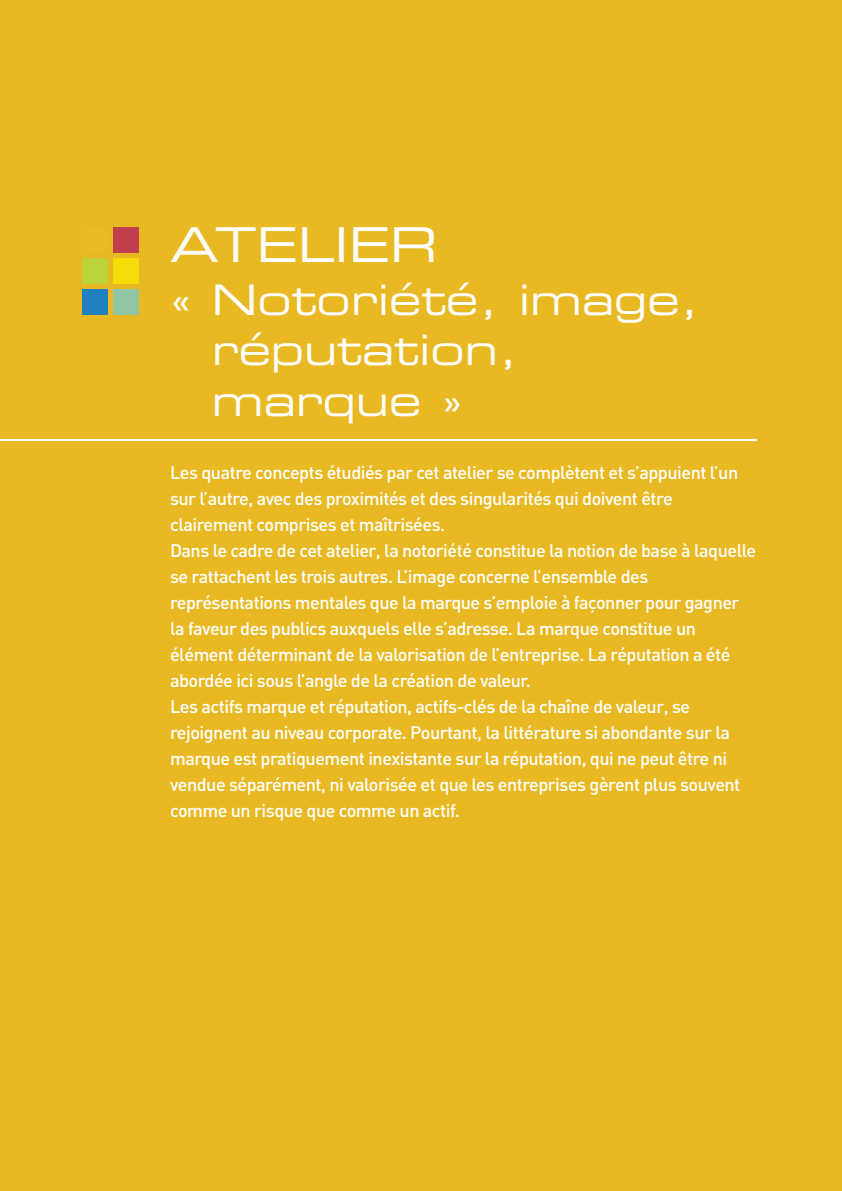
<style>
.page{position:relative;width:842px;height:1191px;background:#e9b924}
.page>*{position:absolute;margin:0;border:0;box-sizing:border-box;transform-origin:0 0}
.t1{font:48px "Eurostile Extended Two";color:#fff}
.t2{font:42px/50.4px "Eurostile Extended Two";color:#fff}
.t3{font:500 18px/26px "DIN";letter-spacing:-.03em;color:#fff}
</style>
<div class="page">
<div style="left:82px;top:289px;width:26px;height:26px;background:#2181bf"></div>
<div style="left:114px;top:289px;width:25px;height:26px;background:#8fc5a2"></div>
<div style="left:82px;top:258px;width:26px;height:26px;background:#bcd339"></div>
<div style="left:114px;top:258px;width:25px;height:26px;background:#f6dc06"></div>
<div style="left:114px;top:227px;width:25px;height:26px;background:#c13f4c"></div>
<hr style="left:0;top:439px;width:757px;height:2px;background:#fff">
<h1 class="t1" style="left:170px;top:227px;width:269px">ATELIER</h1>
<h2 class="t2" style="left:212px;top:278px;width:489px;text-indent:-42px">« Notoriété, image, réputation, marque »</h2>
<p class="t3" style="left:170px;top:460px;width:588px">Les quatre concepts étudiés par cet atelier se complètent et s’appuient l’un sur l’autre, avec des proximités et des singularités qui doivent être clairement comprises et maîtrisées.<br>Dans le cadre de cet atelier, la notoriété constitue la notion de base à laquelle se rattachent les trois autres. L’image concerne l’ensemble des représentations mentales que la marque s’emploie à façonner pour gagner la faveur des publics auxquels elle s’adresse. La marque constitue un élément déterminant de la valorisation de l’entreprise. La réputation a été abordée ici sous l’angle de la création de valeur.<br>Les actifs marque et réputation, actifs-clés de la chaîne de valeur, se rejoignent au niveau corporate. Pourtant, la littérature si abondante sur la marque est pratiquement inexistante sur la réputation, qui ne peut être ni vendue séparément, ni valorisée et que les entreprises gèrent plus souvent comme un risque que comme un actif.</p>
</div>
